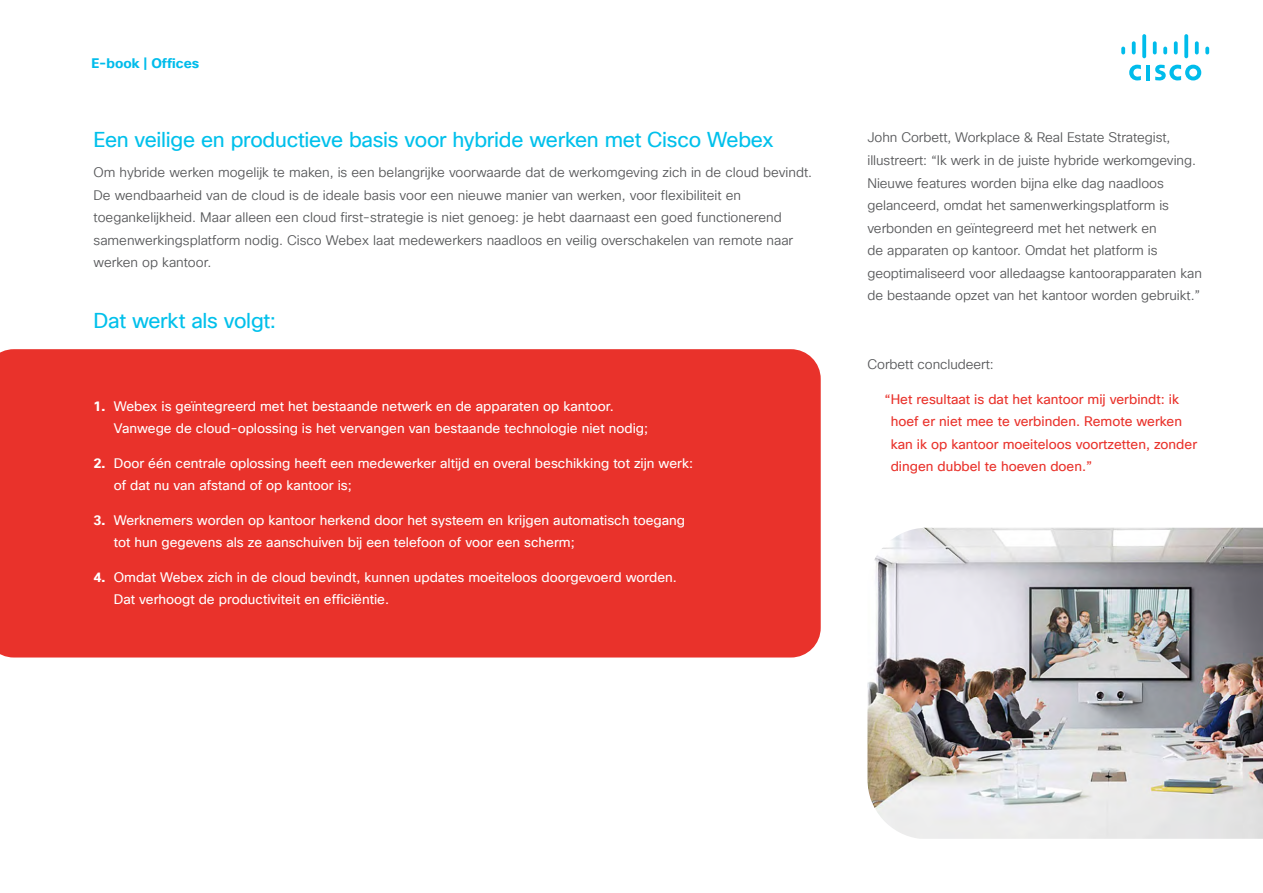
<style>
.page{position:relative;width:1263px;height:893px;background:#fff}
.page>*{position:absolute;margin:0;border:0;box-sizing:border-box;transform-origin:0 0}
.t1{font:21px "Cisco Sans TT";letter-spacing:-.015em;color:#00c0eb}
.t2{font:13.5px/22.5px "Cisco Sans TT Light";letter-spacing:-.005em;color:#58595b}
.t3{font:13.5px/22.5px "Cisco Sans TT";color:#fff}
.t4{font:13.5px/22.5px "Cisco Sans TT";color:#e9322b}
.t5{font:700 13.5px "Cisco Sans TT";color:#00bceb}
.s1{font-weight:700}
</style>
<div class="page">
<hr style="left:1146px;top:65px;width:4px;height:15px;background:#00bceb">
<svg style="left:1129px;top:65px;width:12px;height:15px"></svg>
<svg style="left:1155px;top:65px;width:46px;height:15px"></svg>
<svg style="left:1121px;top:47px;width:4px;height:7px"></svg>
<svg style="left:1132px;top:41px;width:4px;height:13px"></svg>
<svg style="left:1142px;top:34px;width:4px;height:24px"></svg>
<svg style="left:1153px;top:41px;width:4px;height:13px"></svg>
<svg style="left:1163px;top:47px;width:4px;height:7px"></svg>
<svg style="left:1174px;top:41px;width:4px;height:13px"></svg>
<svg style="left:1184px;top:34px;width:4px;height:24px"></svg>
<svg style="left:1195px;top:41px;width:4px;height:13px"></svg>
<svg style="left:1205px;top:47px;width:4px;height:7px"></svg>
<div style="left:0;top:349px;width:821px;height:308px;background:#e9322b"></div>
<img style="left:867px;top:528px;width:396px;height:311px">
<p class="t5" style="left:91px;top:55px;width:109px">E-book | Offices</p>
<h1 class="t1" style="left:94px;top:126px;width:681px">Een veilige en productieve basis voor hybride werken met Cisco Webex</h1>
<p class="t2" style="left:94px;top:162px;width:720px">Om hybride werken mogelijk te maken, is een belangrijke voorwaarde dat de werkomgeving zich in de cloud bevindt.<br>De wendbaarheid van de cloud is de ideale basis voor een nieuwe manier van werken, voor flexibiliteit en toegankelijkheid. Maar alleen een cloud first-strategie is niet genoeg: je hebt daarnaast een goed functionerend samenwerkingsplatform nodig. Cisco Webex laat medewerkers naadloos en veilig overschakelen van remote naar werken op kantoor.</p>
<h1 class="t1" style="left:94px;top:307px;width:184px">Dat werkt als volgt:</h1>
<p class="t3" style="left:114px;top:395px;width:536px;text-indent:-20px"><span class="s1">1.</span> Webex is geïntegreerd met het bestaande netwerk en de apparaten op kantoor.<br>Vanwege de cloud-oplossing is het vervangen van bestaande technologie niet nodig;</p>
<p class="t3" style="left:114px;top:452px;width:581px;text-indent:-20px"><span class="s1">2.</span> Door één centrale oplossing heeft een medewerker altijd en overal beschikking tot zijn werk: of dat nu van afstand of op kantoor is;</p>
<p class="t3" style="left:114px;top:509px;width:573px;text-indent:-20px"><span class="s1">3.</span> Werknemers worden op kantoor herkend door het systeem en krijgen automatisch toegang tot hun gegevens als ze aanschuiven bij een telefoon of voor een scherm;</p>
<p class="t3" style="left:114px;top:566px;width:565px;text-indent:-20px"><span class="s1">4.</span> Omdat Webex zich in de cloud bevindt, kunnen updates moeiteloos doorgevoerd worden.<br>Dat verhoogt de productiviteit en efficiëntie.</p>
<p class="t2" style="left:867px;top:127px;width:336px">John Corbett, Workplace &amp; Real Estate Strategist, illustreert: “Ik werk in de juiste hybride werkomgeving.<br>Nieuwe features worden bijna elke dag naadloos gelanceerd, omdat het samenwerkingsplatform is verbonden en geïntegreerd met het netwerk en<br>de apparaten op kantoor. Omdat het platform is geoptimaliseerd voor alledaagse kantoorapparaten kan de bestaande opzet van het kantoor worden gebruikt.”</p>
<p class="t2" style="left:867px;top:353px;width:128px">Corbett concludeert:</p>
<p class="t4" style="left:891px;top:388px;width:308px;text-indent:-6px">“Het resultaat is dat het kantoor mij verbindt: ik hoef er niet mee te verbinden. Remote werken kan ik op kantoor moeiteloos voortzetten, zonder dingen dubbel te hoeven doen.”</p>
</div>
